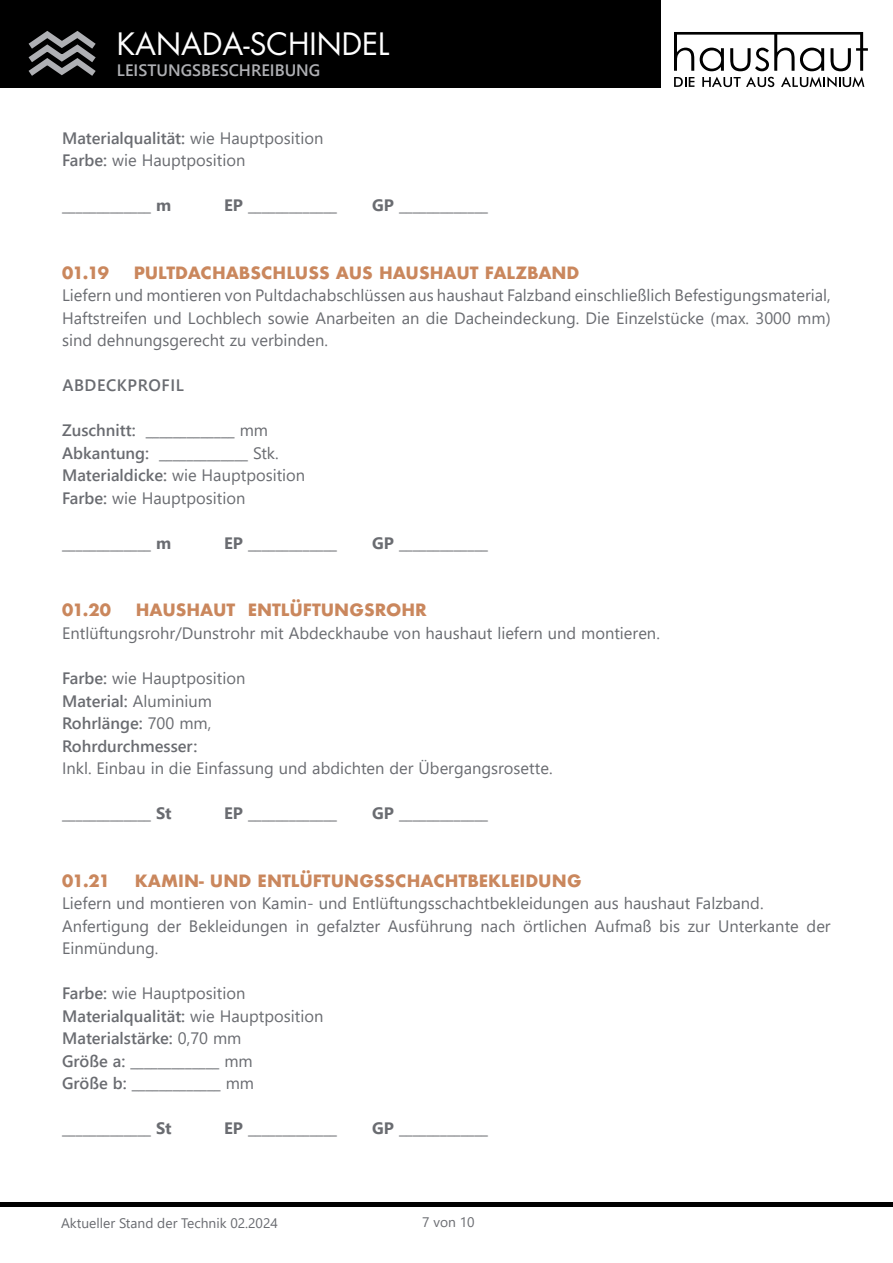
<style>
.page{position:relative;width:893px;height:1263px;background:#fff}
.page>*{position:absolute;margin:0;border:0;box-sizing:border-box;transform-origin:0 0}
.t1{font:30px "Futura";color:#fff}
.t2{font:16.5px/22.5px "Segoe UI";color:#6a6c71}
.t3{font:700 16.5px "Segoe UI";color:#6a6c71}
.t4{font:700 16.5px "Futura";color:#ca875d}
.t5{font:600 16.5px/22.5px "Segoe UI";color:#6a6c71}
.t6{font:600 16.5px "Segoe UI";color:#afb0b4}
.t7{font:600 16.5px "Segoe UI";letter-spacing:.035em;color:#6a6c71}
.t8{font:13.8px "Segoe UI";color:#6a6c71}
.s1{font-weight:600}
.s2{font-weight:400}
</style>
<div class="page">
<div style="left:1px;top:0;width:660px;height:87px;background:#000"></div>
<svg style="left:28px;top:31px;width:68px;height:45px"></svg>
<svg style="left:674px;top:32px;width:194px;height:39px"></svg>
<svg style="left:674px;top:77px;width:20px;height:10px"></svg>
<svg style="left:781px;top:77px;width:83px;height:10px"></svg>
<svg style="left:702px;top:77px;width:72px;height:10px"></svg>
<hr style="left:0;top:1202px;width:893px;height:4px;background:#000">
<h1 class="t1" style="left:117px;top:23px;width:274px">KANADA-SCHINDEL</h1>
<p class="t6" style="left:117px;top:55px;width:205px">LEISTUNGSBESCHREIBUNG</p>
<p class="t2" style="left:62px;top:125px;width:263px"><span class="s1">Materialqualität:</span> wie Hauptposition<br><span class="s1">Farbe:</span> wie Hauptposition</p>
<p class="t3" style="left:62px;top:190px;width:111px">_____________ m</p>
<p class="t3" style="left:224px;top:190px;width:114px">EP _____________</p>
<p class="t3" style="left:372px;top:190px;width:117px">GP _____________</p>
<p class="t4" style="left:62px;top:261px;width:48px">01.19</p>
<p class="t4" style="left:134px;top:261px;width:447px">PULTDACHABSCHLUSS AUS HAUSHAUT FALZBAND</p>
<p class="t2" style="left:62px;top:283px;width:770px;text-align:justify">Liefern und montieren von Pultdachabschlüssen aus haushaut Falzband einschließlich Befestigungsmaterial, Haftstreifen und Lochblech sowie Anarbeiten an die Dacheindeckung. Die Einzelstücke (max. 3000 mm) sind dehnungsgerecht zu verbinden.</p>
<p class="t7" style="left:62px;top:370px;width:123px">ABDECKPROFIL</p>
<p class="t2" style="left:62px;top:418px;width:245px"><span class="s1">Zuschnitt:</span> _____________ mm<br><span class="s1">Abkantung:</span> _____________ Stk.<br><span class="s1">Materialdicke:</span> wie Hauptposition<br><span class="s1">Farbe:</span> wie Hauptposition</p>
<p class="t3" style="left:62px;top:527px;width:111px">_____________ m</p>
<p class="t3" style="left:224px;top:527px;width:114px">EP _____________</p>
<p class="t3" style="left:372px;top:527px;width:117px">GP _____________</p>
<p class="t4" style="left:62px;top:598px;width:50px">01.20</p>
<p class="t4" style="left:136px;top:598px;width:293px">HAUSHAUT ENTLÜFTUNGSROHR</p>
<p class="t2" style="left:62px;top:620px;width:599px">Entlüftungsrohr/Dunstrohr mit Abdeckhaube von haushaut liefern und montieren.</p>
<p class="t5" style="left:62px;top:665px;width:185px">Farbe: <span class="s2">wie Hauptposition<br></span>Material: <span class="s2">Aluminium<br></span>Rohrlänge: <span class="s2">700 mm,<br></span>Rohrdurchmesser:</p>
<p class="t2" style="left:62px;top:755px;width:492px">Inkl. Einbau in die Einfassung und abdichten der Übergangsrosette.</p>
<p class="t3" style="left:62px;top:798px;width:111px">_____________ St</p>
<p class="t3" style="left:224px;top:798px;width:114px">EP _____________</p>
<p class="t3" style="left:372px;top:798px;width:117px">GP _____________</p>
<p class="t4" style="left:62px;top:868px;width:49px">01.21</p>
<p class="t4" style="left:135px;top:868px;width:448px">KAMIN- UND ENTLÜFTUNGSSCHACHTBEKLEIDUNG</p>
<p class="t2" style="left:62px;top:890px;width:770px">Liefern und montieren von Kamin- und Entlüftungsschachtbekleidungen aus haushaut Falzband.<br>Anfertigung der Bekleidungen in gefalzter Ausführung nach örtlichen Aufmaß bis zur Unterkante der<br>Einmündung.</p>
<p class="t2" style="left:62px;top:980px;width:263px"><span class="s1">Farbe:</span> wie Hauptposition<br><span class="s1">Materialqualität:</span> wie Hauptposition<br><span class="s1">Materialstärke:</span> 0,70 mm<br><span class="s1">Größe a:</span> _____________ mm<br><span class="s1">Größe b:</span> _____________ mm</p>
<p class="t3" style="left:62px;top:1113px;width:111px">_____________ St</p>
<p class="t3" style="left:224px;top:1113px;width:114px">EP _____________</p>
<p class="t3" style="left:372px;top:1113px;width:117px">GP _____________</p>
<p class="t8" style="left:61px;top:1210px;width:218px">Aktueller Stand der Technik 02.2024</p>
<p class="t8" style="left:422px;top:1209px;width:54px">7 von 10</p>
</div>
